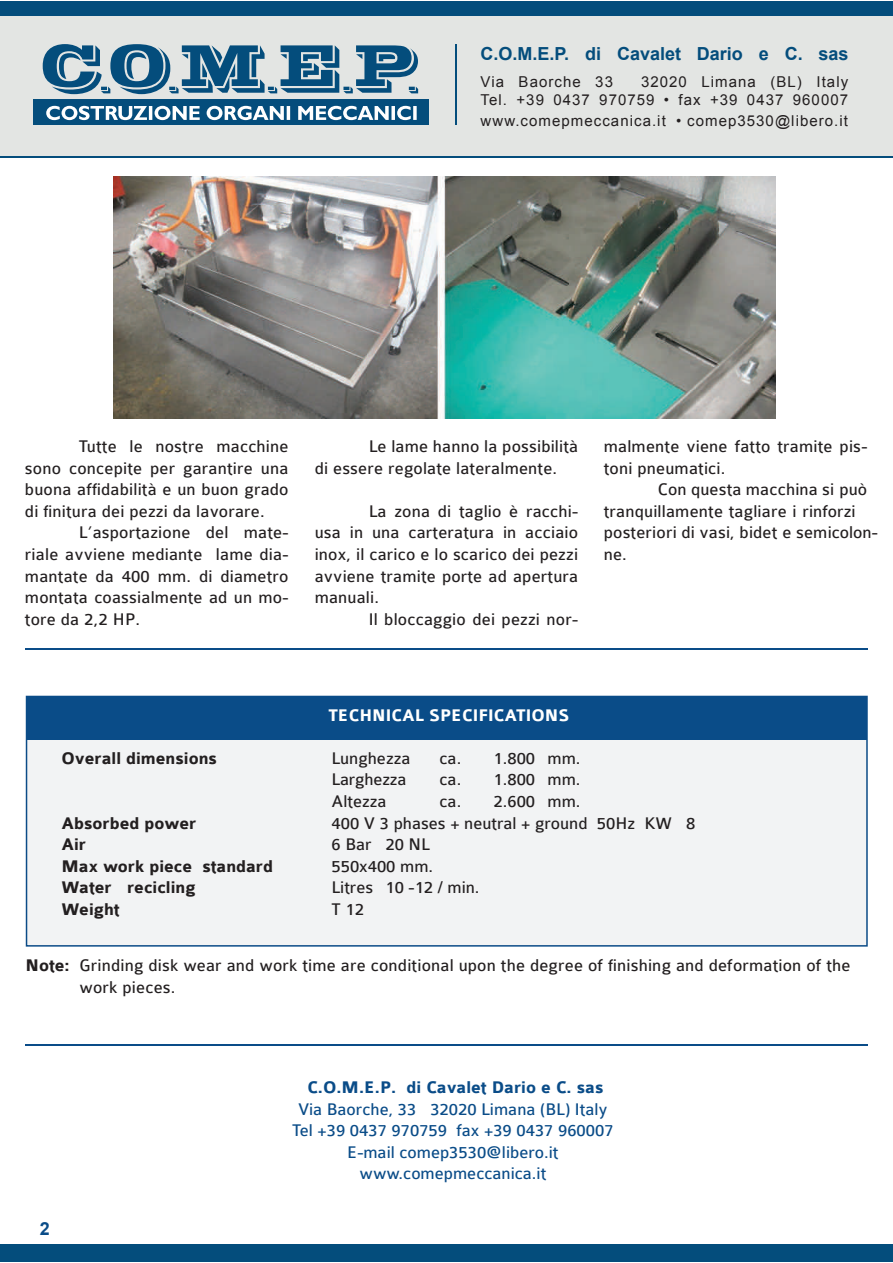
<style>
.page{position:relative;width:893px;height:1263px;background:#fff}
.page>*{position:absolute;margin:0;border:0;box-sizing:border-box;transform-origin:0 0}
.t1{font:18px/21.6px "Colaborate";letter-spacing:.01em;color:#231f20}
.t2{font:18px/21.6px "Colaborate";color:#0a4c88;text-align:center}
.t3{font:700 18px "Colaborate";color:#231f20}
.t4{font:700 18px "Arial";color:#044d7c}
.t5{font:700 18px "Colaborate";color:#0a4c88}
.t6{font:700 18px "Colaborate";color:#fff}
.t7{font:18px "Colaborate";letter-spacing:-.01em;color:#231f20}
.t8{font:700 18px "Arial";color:#0a4c88}
.t9{font:15px/18px "Arial";letter-spacing:.07em;color:#231f20;text-align:right}
.s1{font-weight:700}
</style>
<div class="page">
<div style="left:0;top:12px;width:892px;height:146px;background:#e3e5e3"></div>
<svg style="left:43px;top:44px;width:375px;height:50px"></svg>
<div style="left:34px;top:100px;width:395px;height:25px;background:#044d7c"></div>
<svg style="left:46px;top:106px;width:371px;height:14px"></svg>
<div style="left:0;top:1px;width:892px;height:15px;background:#044d7c"></div>
<div style="left:0;top:1244px;width:892px;height:18px;background:#044d7c"></div>
<hr style="left:455px;top:45px;width:1px;height:80px;background:#044d7c">
<hr style="left:0;top:157px;width:892px;height:1px;background:#044d7c">
<div style="left:26px;top:696px;width:842px;height:251px;background:#f2f3f4"></div>
<div style="left:26px;top:696px;width:840px;height:43px;background:#0a4c88"></div>
<hr style="left:26px;top:648px;width:842px;height:2px;background:#0a4c88">
<hr style="left:26px;top:1044px;width:842px;height:1px;background:#0a4c88">
<img style="left:113px;top:176px;width:662px;height:242px">
<p class="t4" style="left:481px;top:44px;width:369px">C.O.M.E.P. di Cavalet Dario e C. sas</p>
<p class="t9" style="left:481px;top:73px;width:134px">Via Baorche 33</p>
<p class="t9" style="left:481px;top:73px;width:369px">32020 Limana (BL) Italy<br>Tel. +39 0437 970759 • fax +39 0437 960007</p>
<p class="t9" style="left:481px;top:112px;width:369px">www.comepmeccanica.it • comep3530@libero.it</p>
<p class="t1" style="left:25px;top:436px;width:265px;text-align:justify;text-indent:54px">Tutte le nostre macchine sono concepite per garantire una buona affidabilità e un buon grado di finitura dei pezzi da lavorare.</p>
<p class="t1" style="left:25px;top:522px;width:265px;text-align:justify;text-indent:54px">L’asportazione del mate&shy;riale avviene mediante lame dia&shy;mantate da 400 mm. di diametro montata coassialmente ad un mo&shy;tore da 2,2 HP.</p>
<p class="t1" style="left:315px;top:436px;width:265px;text-indent:54px">Le lame hanno la possibilità di essere regolate lateralmente.</p>
<p class="t1" style="left:315px;top:500px;width:265px;text-align:justify;text-indent:54px">La zona di taglio è racchi&shy;usa in una carteratura in acciaio inox, il carico e lo scarico dei pezzi avviene tramite porte ad apertura manuali.</p>
<p class="t1" style="left:369px;top:608px;width:211px">Il bloccaggio dei pezzi nor-</p>
<p class="t1" style="left:604px;top:436px;width:265px">malmente viene fatto tramite pis&shy;toni pneumatici.</p>
<p class="t1" style="left:604px;top:479px;width:275px;text-indent:54px">Con questa macchina si può tranquillamente tagliare i rinforzi posteriori di vasi, bidet e semicolon&shy;ne.</p>
<p class="t6" style="left:328px;top:705px;width:243px">TECHNICAL SPECIFICATIONS</p>
<p class="t3" style="left:61px;top:749px;width:157px">Overall dimensions</p>
<p class="t1" style="left:331px;top:747px;width:80px">Lunghezza</p>
<p class="t1" style="left:439px;top:747px;width:143px">ca. 1.800 mm.</p>
<p class="t7" style="left:331px;top:770px;width:77px">Larghezza</p>
<p class="t1" style="left:439px;top:769px;width:143px">ca. 1.800 mm.</p>
<p class="t1" style="left:331px;top:791px;width:56px">Altezza</p>
<p class="t1" style="left:439px;top:791px;width:143px">ca. 2.600 mm.</p>
<p class="t3" style="left:61px;top:813px;width:136px">Absorbed power</p>
<p class="t1" style="left:331px;top:812px;width:365px">400 V 3 phases + neutral + ground 50Hz KW 8</p>
<p class="t3" style="left:61px;top:835px;width:26px">Air</p>
<p class="t1" style="left:331px;top:834px;width:100px">6 Bar 20 NL</p>
<p class="t3" style="left:61px;top:857px;width:213px">Max work piece standard</p>
<p class="t1" style="left:331px;top:855px;width:103px">550x400 mm.</p>
<p class="t3" style="left:61px;top:878px;width:136px">Water recicling</p>
<p class="t1" style="left:331px;top:877px;width:150px">Litres 10 -12 / min.</p>
<p class="t3" style="left:61px;top:900px;width:60px">Weight</p>
<p class="t1" style="left:331px;top:899px;width:34px">T 12</p>
<p class="t1" style="left:80px;top:955px;width:772px;text-indent:-54px"><span class="s1">Note:</span> Grinding disk wear and work time are conditional upon the degree of finishing and deformation of the work pieces.</p>
<p class="t8" style="left:40px;top:1218px;width:12px">2</p>
<p class="t5" style="left:307px;top:1078px;width:298px">C.O.M.E.P. di Cavalet Dario e C. sas</p>
<p class="t2" style="left:292px;top:1098px;width:323px">Via Baorche, 33 32020 Limana (BL) Italy<br>Tel +39 0437 970759 fax +39 0437 960007<br>E-mail comep3530@libero.it www.comepmeccanica.it</p>
</div>
